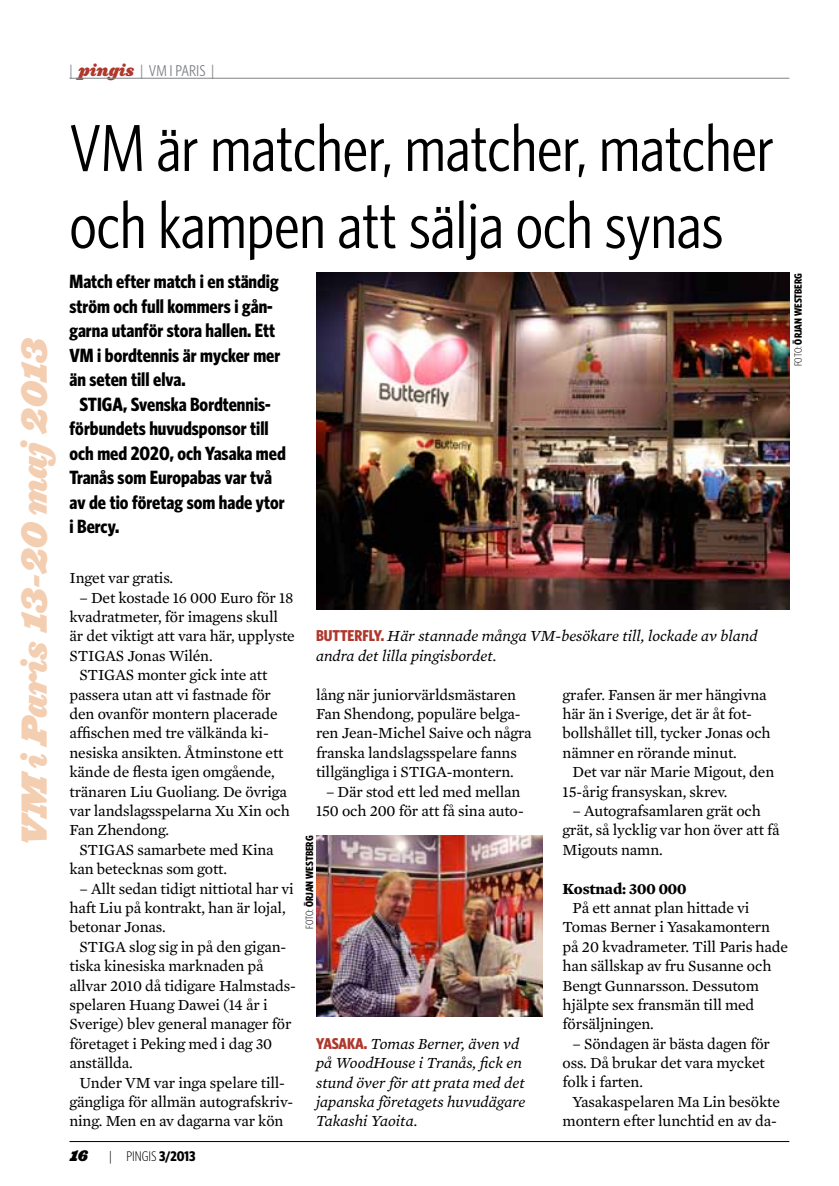
<style>
.page{position:relative;width:839px;height:1186px;background:#fff}
.page>*{position:absolute;margin:0;border:0;box-sizing:border-box;transform-origin:0 0}
.t1{font:condensed 66.5px/77px "Whitney HTF";color:#000}
.t2{font:33.25px "Ziggurat HTF Black Italic";color:#f4ceb1}
.t3{font:700 condensed 19.25px "Whitney HTF";color:#000}
.t4{font:15.75px/19.4px "Mercury Text G2 Roman";letter-spacing:-.01em;color:#000}
.t5{font:italic 15.75px/19.4px "Mercury Text G2";color:#000}
.t6{font:condensed 15.75px "Whitney HTF";color:#808285}
.t7{font:700 15.75px "Mercury Text G2";letter-spacing:-.01em;color:#000}
.t8{font:300 condensed 14px "Whitney HTF";color:#000}
.t9{font:14px "Ziggurat HTF Black Italic";color:#000}
.t10{font:700 condensed 10.5px "Whitney HTF";color:#000}
.s1{font-family:"Ziggurat HTF Black Italic";font-stretch:normal;color:#af382d}
.s2{font-weight:300}
.s3{font-weight:700}
.s4{font-family:"Whitney HTF";font-weight:700;font-style:normal;font-stretch:condensed;color:#af382d}
</style>
<div class="page">
<hr style="left:69px;top:1141px;width:720px;height:1px;background:#000">
<img style="left:316px;top:835px;width:226px;height:181px">
<img style="left:316px;top:273px;width:473px;height:336px">
<hr style="left:69px;top:78px;width:720px;height:1px;background:#808285">
<p class="t6" style="left:69px;top:61px;width:146px">| <span class="s1">pingis</span> | VM I PARIS |</p>
<h2 class="t2" style="left:7px;top:847px;width:511px;rotate:-90deg">VMi Paris 13-20 maj2013</h2>
<h1 class="t1" style="left:69px;top:109px;width:705px">VM är matcher, matcher, matcher och kampen att sälja och synas</h1>
<p class="t3" style="left:69px;top:270px;width:211px">Match efter match i en ständig</p>
<p class="t3" style="left:69px;top:295px;width:205px">ström och full kommers i gån-</p>
<p class="t3" style="left:69px;top:319px;width:207px">garna utanför stora hallen. Ett</p>
<p class="t3" style="left:69px;top:344px;width:212px">VM i bordtennis är mycker mer</p>
<p class="t3" style="left:69px;top:368px;width:118px">än seten till elva.</p>
<p class="t3" style="left:79px;top:393px;width:193px">STIGA, Svenska Bordtennis-</p>
<p class="t3" style="left:69px;top:417px;width:201px">förbundets huvudsponsor till</p>
<p class="t3" style="left:69px;top:442px;width:218px">och med 2020, och Yasaka med</p>
<p class="t3" style="left:69px;top:466px;width:204px">Tranås som Europabas var två</p>
<p class="t3" style="left:69px;top:491px;width:217px">av de tio företag som hade ytor</p>
<p class="t3" style="left:69px;top:515px;width:51px">i Bercy.</p>
<p class="t10" style="left:792px;top:366px;width:95px;rotate:-90deg"><span class="s2">FOTO:</span> ÖRJAN WESTBERG</p>
<p class="t4" style="left:69px;top:568px;width:105px">Inget var gratis.</p>
<p class="t4" style="left:79px;top:588px;width:215px">– Det kostade 16 000 Euro för 18</p>
<p class="t4" style="left:69px;top:607px;width:210px">kvadratmeter, för imagens skull</p>
<p class="t4" style="left:69px;top:626px;width:227px">är det viktigt att vara här, upplyste</p>
<p class="t4" style="left:69px;top:646px;width:145px">STIGAS Jonas Wilén.</p>
<p class="t4" style="left:79px;top:665px;width:189px">STIGAS monter gick inte att</p>
<p class="t4" style="left:69px;top:685px;width:203px">passera utan att vi fastnade för</p>
<p class="t4" style="left:69px;top:704px;width:210px">den ovanför montern placerade</p>
<p class="t4" style="left:69px;top:723px;width:201px">affischen med tre välkända ki-</p>
<p class="t4" style="left:69px;top:743px;width:215px">nesiska ansikten. Åtminstone ett</p>
<p class="t4" style="left:69px;top:762px;width:207px">kände de flesta igen omgående,</p>
<p class="t4" style="left:69px;top:781px;width:219px">tränaren Liu Guoliang. De övriga</p>
<p class="t4" style="left:69px;top:801px;width:222px">var landslagsspelarna Xu Xin och</p>
<p class="t4" style="left:69px;top:820px;width:101px">Fan Zhendong.</p>
<p class="t4" style="left:79px;top:840px;width:196px">STIGAS samarbete med Kina</p>
<p class="t4" style="left:69px;top:859px;width:159px">kan betecknas som gott.</p>
<p class="t4" style="left:69px;top:878px;width:226px;text-indent:10px">– Allt sedan tidigt nittiotal har vi haft Liu på kontrakt, han är lojal, betonar Jonas.</p>
<p class="t4" style="left:69px;top:937px;width:228px;text-indent:10px">STIGA slog sig in på den gigan&shy;tiska kinesiska marknaden på allvar 2010 då tidigare Halmstads&shy;spelaren Huang Dawei (14 år i<br>Sverige) blev general manager för företaget i Peking med i dag 30 anställda.</p>
<p class="t4" style="left:69px;top:1072px;width:225px;text-indent:10px">Under VM var inga spelare till&shy;gängliga för allmän autografskriv&shy;ning. Men en av dagarna var kön</p>
<p class="t9" style="left:69px;top:1144px;width:20px">16</p>
<p class="t8" style="left:109px;top:1148px;width:88px">| PINGIS <span class="s3">3/2013</span></p>
<p class="t5" style="left:316px;top:626px;width:443px"><span class="s4">BUTTERFLY.</span> Här stannade många VM-besökare till, lockade av bland andra det lilla pingisbordet.</p>
<p class="t4" style="left:316px;top:684px;width:217px">lång när juniorvärldsmästaren<br>Fan Shendong, populäre belga&shy;ren Jean-Michel Saive och några franska landslagsspelare fanns tillgängliga i STIGA-montern.</p>
<p class="t4" style="left:316px;top:781px;width:209px;text-align:center">– Där stod ett led med mellan<br>150 och 200 för att få sina auto-</p>
<p class="t10" style="left:303px;top:928px;width:95px;rotate:-90deg"><span class="s2">FOTO:</span> ÖRJAN WESTBERG</p>
<p class="t5" style="left:316px;top:1034px;width:211px"><span class="s4">YASAKA.</span> Tomas Berner, även vd på WoodHouse i Tranås, fick en stund över för att prata med det japanska företagets huvudägare<br>Takashi Yaoita.</p>
<p class="t4" style="left:562px;top:684px;width:209px">grafer. Fansen är mer hängivna här än i Sverige, det är åt fot&shy;bollshållet till, tycker Jonas och nämner en rörande minut.</p>
<p class="t4" style="left:562px;top:762px;width:213px;text-indent:10px">Det var när Marie Migout, den<br>15-årig fransyskan, skrev.</p>
<p class="t4" style="left:562px;top:801px;width:218px;text-indent:10px">– Autografsamlaren grät och grät, så lycklig var hon över att få<br>Migouts namn.</p>
<p class="t7" style="left:562px;top:878px;width:125px">Kostnad: 300 000</p>
<p class="t4" style="left:562px;top:898px;width:227px;text-indent:10px">På ett annat plan hittade vi<br>Tomas Berner i Yasakamontern på 20 kvadrameter. Till Paris hade han sällskap av fru Susanne och<br>Bengt Gunnarsson. Dessutom hjälpte sex fransmän till med försäljningen.</p>
<p class="t4" style="left:562px;top:1033px;width:209px;text-indent:10px">– Söndagen är bästa dagen för oss. Då brukar det vara mycket folk i farten.</p>
<p class="t4" style="left:562px;top:1092px;width:219px;text-align:right">Yasakaspelaren Ma Lin besökte montern efter lunchtid en av da-</p>
</div>
